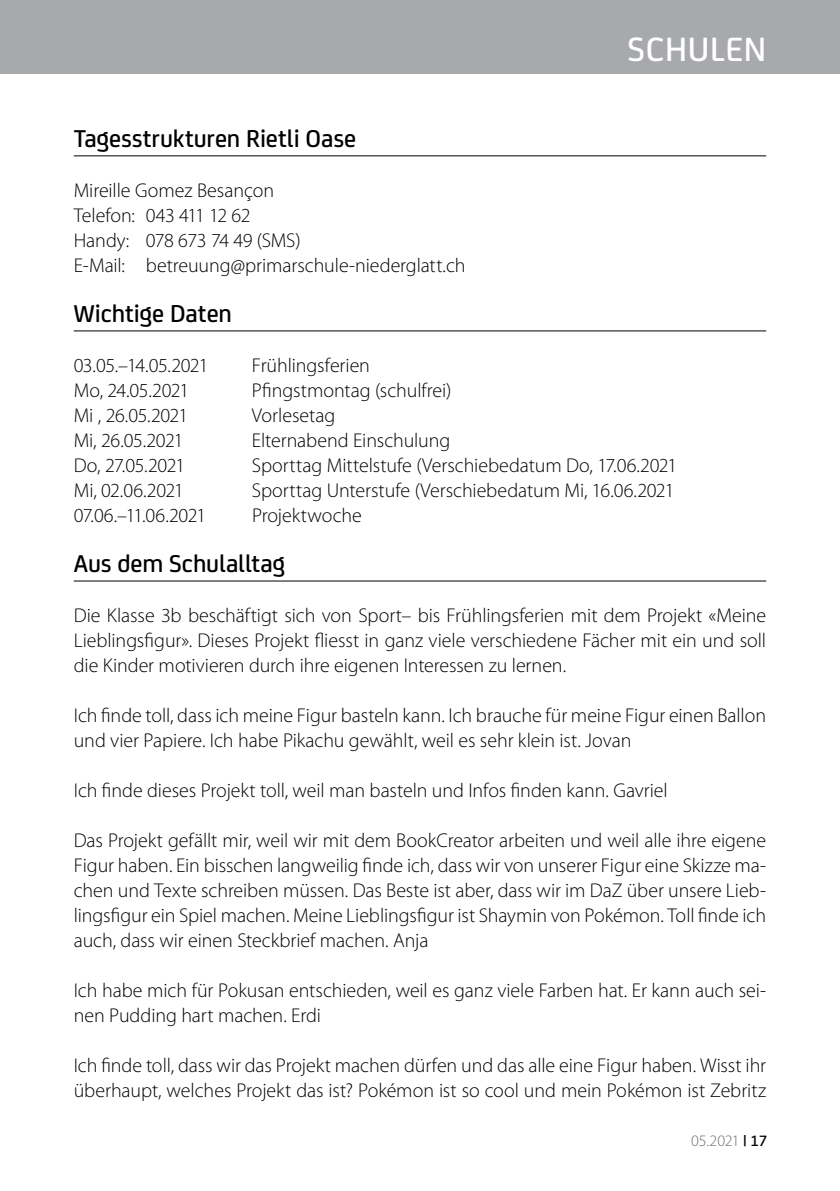
<style>
.page{position:relative;width:840px;height:1191px;background:#fff}
.page>*{position:absolute;margin:0;border:0;box-sizing:border-box;transform-origin:0 0}
.t1{font:500 36px "FS Joey";color:#fff}
.t2{font:500 26px "FS Joey";letter-spacing:-.005em;color:#000}
.t3{font:300 20px/25px "Myriad Pro";letter-spacing:-.005em;color:#000}
.t4{font:300 20px "Myriad Pro";letter-spacing:-.03em;color:#000}
.t5{font:300 20px "Myriad Pro";letter-spacing:-.035em;color:#000}
.t6{font:300 16px "Myriad Pro";letter-spacing:-.015em;color:#6d6e71}
.s1{font-family:"FS Joey";font-weight:500;color:#000}
</style>
<div class="page">
<div style="left:0;top:0;width:839px;height:74px;background:#a7a9ac"></div>
<hr style="left:74px;top:155px;width:691px;height:1px;background:#000">
<hr style="left:74px;top:330px;width:691px;height:1px;background:#000">
<hr style="left:74px;top:580px;width:691px;height:1px;background:#000">
<h1 class="t1" style="left:627px;top:23px;width:39px">Schulen</h1>
<h2 class="t2" style="left:74px;top:119px;width:284px">Tagesstrukturen Rietli Oase</h2>
<p class="t3" style="left:74px;top:178px;width:393px">Mireille Gomez Besançon<br>Telefon: 043 411 12 62<br>H andy: 078 673 74 49 (SMS)<br>E-Mail: betreuung@primarschule-niederglatt.ch</p>
<h2 class="t2" style="left:74px;top:294px;width:160px">Wichtige Daten</h2>
<p class="t4" style="left:74px;top:353px;width:162px">03.05.–14.05.2021 F</p>
<p class="t3" style="left:260px;top:353px;width:111px">rühlingsferien</p>
<p class="t3" style="left:74px;top:378px;width:117px">Mo, 24.05.2021</p>
<p class="t3" style="left:252px;top:378px;width:201px">Pfingstmontag (schulfrei)</p>
<p class="t3" style="left:74px;top:403px;width:116px">Mi , 26.05.2021</p>
<p class="t3" style="left:252px;top:403px;width:85px">Vorlesetag</p>
<p class="t3" style="left:74px;top:428px;width:150px">Mi, 26.05.2021 E</p>
<p class="t3" style="left:261px;top:428px;width:191px">lternabend Einschulung</p>
<p class="t3" style="left:74px;top:453px;width:150px">Do, 27.05.2021 S</p>
<p class="t3" style="left:261px;top:453px;width:417px">porttag Mittelstufe (Verschiebedatum Do, 17.06.2021</p>
<p class="t3" style="left:74px;top:478px;width:150px">Mi, 02.06.2021 S</p>
<p class="t3" style="left:261px;top:478px;width:414px">porttag Unterstufe (Verschiebedatum Mi, 16.06.2021</p>
<p class="t5" style="left:74px;top:503px;width:134px">07.06.–11.06.2021</p>
<p class="t3" style="left:252px;top:503px;width:111px">Projektwoche</p>
<h2 class="t2" style="left:74px;top:544px;width:213px">Aus dem Schulalltag</h2>
<p class="t3" style="left:74px;top:603px;width:693px;text-align:justify">Die Klasse 3b beschäftigt sich von Sport– bis Frühlingsferien mit dem Projekt «Meine Lieblingsfigur». Dieses Projekt fliesst in ganz viele verschiedene Fächer mit ein und soll die Kinder motivieren durch ihre eigenen I nteressen zu lernen.</p>
<p class="t3" style="left:74px;top:703px;width:693px">Ich finde toll, dass ich meine Figur basteln kann. Ich brauche für meine Figur einen Ballon und vier Papiere. Ich habe Pikachu gewählt, weil es sehr klein ist. Jovan</p>
<p class="t3" style="left:74px;top:778px;width:595px">Ich finde dieses Projekt toll, weil man basteln und I nfos finden kann. Gavriel</p>
<p class="t3" style="left:74px;top:828px;width:693px;text-align:justify">Das Projekt gefällt mir, weil wir mit dem BookCreator arbeiten und weil alle ihre eigene Figur haben. Ein bisschen langweilig finde ich, dass wir von unserer Figur eine Skizze ma&shy;chen und Texte schreiben müssen. Das Beste ist aber, dass wir im DaZ über unsere Lieb&shy;lingsfigur ein Spiel machen. Meine Lieblingsfigur ist Shaymin von Pokémon. Toll finde ich auch, dass wir einen Steckbrief machen. Anja</p>
<p class="t3" style="left:74px;top:978px;width:693px">Ich habe mich für Pokusan entschieden, weil es ganz viele Farben hat. Er kann auch sei&shy;nen Pudding hart machen. Erdi</p>
<p class="t3" style="left:74px;top:1053px;width:693px">Ich finde toll, dass wir das Projekt machen dürfen und das alle eine Figur haben. Wisst ihr überhaupt, welches Projekt das ist? Pokémon ist so cool und mein Pokémon ist Zebritz</p>
<p class="t6" style="left:690px;top:1131px;width:78px">05.2021 <span class="s1">| 17</span></p>
</div>
